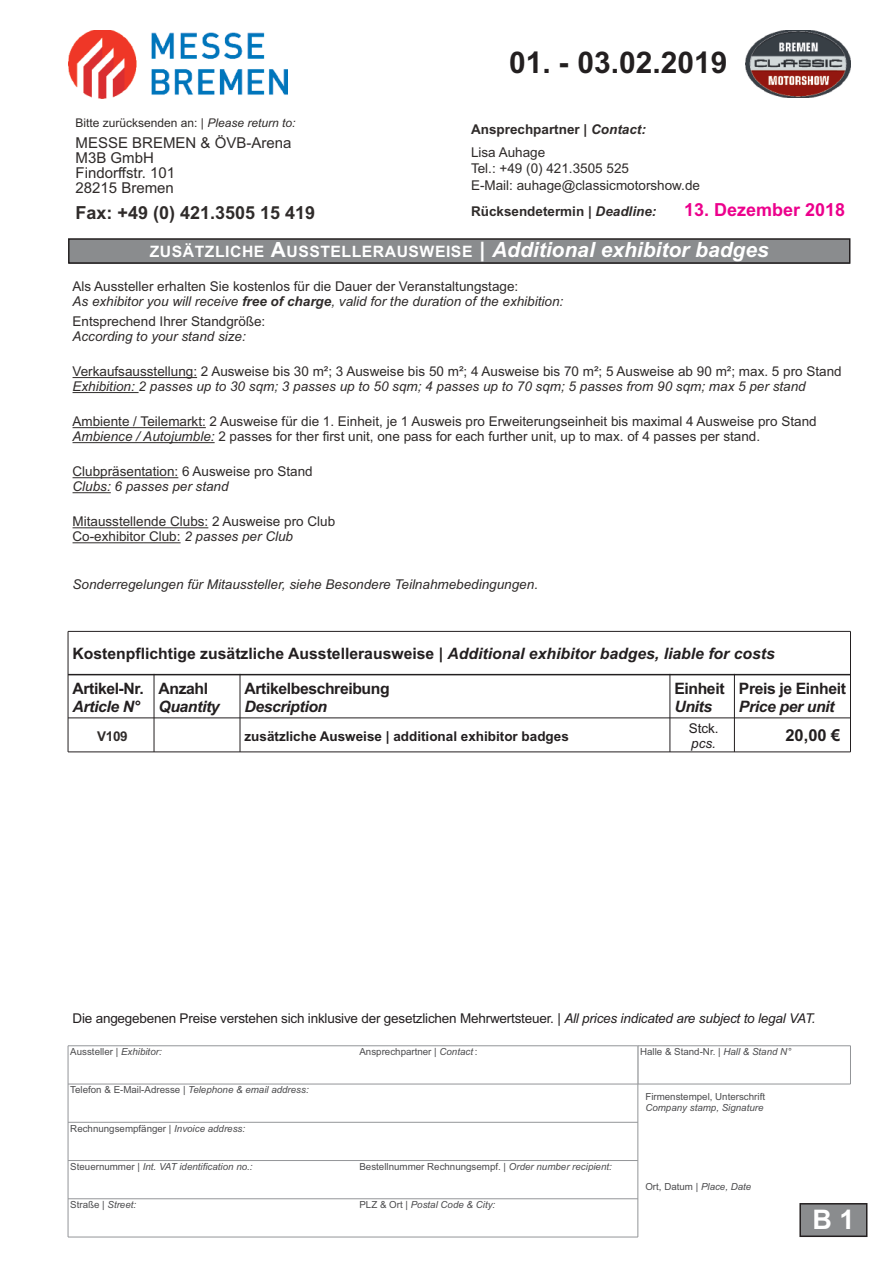
<style>
.page{position:relative;width:893px;height:1263px;background:#fff}
.page>*{position:absolute;margin:0;border:0;box-sizing:border-box;transform-origin:0 0}
.t1{font:700 30px "Arial";color:#231f20}
.t2{font:700 27px "Arial";color:#fff}
.t3{font:700 18px "Arial";color:#2f2b2a}
.t4{font:700 18px "Arial";color:#ec008c}
.t5{font:700 16.5px "Arial";color:#231f20}
.t6{font:700 15.75px "Arial";color:#231f20}
.t7{font:700 15.75px "Arial";letter-spacing:-.025em;color:#231f20}
.t8{font:700 15.75px "Arial";letter-spacing:.035em;color:#fff}
.t9{font:italic 700 15.75px "Arial";letter-spacing:-.025em;color:#231f20}
.t10{font:15px/15px "Arial";color:#2f2b2a}
.t11{font:13.5px/15px "Arial";color:#2f2b2a}
.t12{font:italic 13.5px "Arial";color:#2f2b2a}
.t13{font:13.5px "Arial";letter-spacing:-.015em;color:#231f20}
.t14{font:700 13.5px/22.8px "Arial";color:#2f2b2a}
.t15{font:700 13.5px "Arial";color:#231f20}
.t16{font:italic 13.5px "Arial";color:#231f20}
.t17{font:12px "Arial";color:#2f2b2a}
.t18{font:9.75px "Arial";color:#4c4c4e}
.t19{font:italic 9.75px "Arial";color:#4c4c4e}
.s1{font-style:italic}
.s2{font-weight:400}
.s3{font-size:21px}
.s4{font-style:italic;font-size:21px}
.s5{font-weight:700;font-style:italic}
.s6{font-style:normal}
</style>
<div class="page">
<img style="left:68px;top:30px;width:219px;height:68px">
<div style="left:800px;top:1204px;width:66px;height:32px;background:#8a8c8e"></div>
<div style="left:799px;top:1203px;width:68px;height:34px;border:2px solid #231f20"></div>
<hr style="left:850px;top:1046px;width:1px;height:38px;background:#939598">
<hr style="left:637px;top:1046px;width:213px;height:1px;background:#939598">
<hr style="left:637px;top:1084px;width:213px;height:1px;background:#939598">
<hr style="left:68px;top:1046px;width:1px;height:191px;background:#939598">
<hr style="left:637px;top:1046px;width:1px;height:191px;background:#939598">
<hr style="left:68px;top:1046px;width:570px;height:1px;background:#939598">
<hr style="left:68px;top:1084px;width:570px;height:1px;background:#939598">
<hr style="left:68px;top:1122px;width:570px;height:1px;background:#939598">
<hr style="left:68px;top:1160px;width:570px;height:1px;background:#939598">
<hr style="left:68px;top:1199px;width:570px;height:1px;background:#939598">
<hr style="left:68px;top:1237px;width:570px;height:1px;background:#939598">
<img style="left:745px;top:30px;width:105px;height:68px">
<div style="left:69px;top:239px;width:780px;height:24px;background:#8a8c8e"></div>
<div style="left:68px;top:238px;width:782px;height:26px;border:2px solid #231f20"></div>
<hr style="left:72px;top:377px;width:125px;height:1px;background:#2f2b2a">
<hr style="left:72px;top:392px;width:67px;height:1px;background:#2f2b2a">
<hr style="left:72px;top:427px;width:134px;height:1px;background:#2f2b2a">
<hr style="left:72px;top:442px;width:143px;height:1px;background:#2f2b2a">
<hr style="left:72px;top:477px;width:106px;height:1px;background:#2f2b2a">
<hr style="left:72px;top:492px;width:39px;height:1px;background:#2f2b2a">
<hr style="left:72px;top:527px;width:136px;height:1px;background:#2f2b2a">
<hr style="left:72px;top:542px;width:108px;height:1px;background:#2f2b2a">
<hr style="left:68px;top:631px;width:1px;height:121px;background:#231f20">
<hr style="left:154px;top:674px;width:1px;height:78px;background:#231f20">
<hr style="left:240px;top:674px;width:1px;height:78px;background:#231f20">
<hr style="left:669px;top:674px;width:1px;height:78px;background:#231f20">
<hr style="left:734px;top:674px;width:1px;height:78px;background:#231f20">
<hr style="left:850px;top:631px;width:1px;height:121px;background:#231f20">
<hr style="left:68px;top:631px;width:782px;height:1px;background:#231f20">
<hr style="left:68px;top:674px;width:782px;height:1px;background:#231f20">
<hr style="left:68px;top:718px;width:782px;height:1px;background:#231f20">
<hr style="left:68px;top:752px;width:782px;height:1px;background:#231f20">
<p class="t17" style="left:75px;top:118px;width:221px">Bitte zurücksenden an: | <span class="s1">Please return to:</span></p>
<p class="t10" style="left:75px;top:137px;width:217px">MESSE BREMEN &amp; ÖVB-Arena<br>M3B GmbH<br>Findorffstr. 101<br>28215 Bremen</p>
<h3 class="t3" style="left:75px;top:206px;width:241px">Fax: +49 (0) 421.3505 15 419</h3>
<h1 class="t1" style="left:509px;top:52px;width:220px">01. - 03.02.2019</h1>
<p class="t14" style="left:471px;top:119px;width:176px">Ansprechpartner | <span class="s1">Contact:<br></span><span class="s2">Lisa Auhage</span></p>
<p class="t11" style="left:471px;top:162px;width:230px;line-height:16.5px">Tel.: +49 (0) 421.3505 525<br>E-Mail: auhage@classicmotorshow.de</p>
<p class="t14" style="left:471px;top:201px;width:187px">Rücksendetermin | <span class="s1">Deadline:</span></p>
<h3 class="t4" style="left:684px;top:203px;width:163px">13. Dezember 2018</h3>
<p class="t8" style="left:150px;top:246px;width:620px">ZUSÄTZLICHE <span class="s3">A</span>USSTELLERAUSWEISE <span class="s3">|</span> <span class="s4">Additional exhibitor badges</span></p>
<p class="t11" style="left:73px;top:280px;width:492px">Als Aussteller erhalten Sie kostenlos für die Dauer der Veranstaltungstage:<br><span class="s1">As exhibitor you will receive</span> <span class="s5">free of charge</span><span class="s1">, valid for the duration of the exhibition:</span></p>
<p class="t11" style="left:73px;top:315px;width:194px">Entsprechend Ihrer Standgröße:</p>
<p class="t12" style="left:73px;top:331px;width:175px">According to your stand size:</p>
<p class="t11" style="left:73px;top:365px;width:770px">Verkaufsausstellung: 2 Ausweise bis 30 m²; 3 Ausweise bis 50 m²; 4 Ausweise bis 70 m²; 5 Ausweise ab 90 m²; max. 5 pro Stand</p>
<p class="t12" style="left:73px;top:381px;width:734px">Exhibition: 2 passes up to 30 sqm; 3 passes up to 50 sqm; 4 passes up to 70 sqm; 5 passes from 90 sqm; max 5 per stand</p>
<p class="t11" style="left:73px;top:415px;width:745px">Ambiente / Teilemarkt: 2 Ausweise für die 1. Einheit, je 1 Ausweis pro Erweiterungseinheit bis maximal 4 Ausweise pro Stand<br><span class="s1">Ambience / Autojumble:</span> 2 passes for ther first unit, one pass for each further unit, up to max. of 4 passes per stand.</p>
<p class="t11" style="left:73px;top:465px;width:242px">Clubpräsentation: 6 Ausweise pro Stand</p>
<p class="t12" style="left:73px;top:482px;width:158px">Clubs: 6 passes per stand</p>
<p class="t11" style="left:73px;top:515px;width:264px">Mitausstellende Clubs: 2 Ausweise pro Club<br>Co-exhibitor Club: <span class="s1">2 passes per Club</span></p>
<p class="t12" style="left:73px;top:579px;width:467px">Sonderregelungen für Mitaussteller, siehe Besondere Teilnahmebedingungen.</p>
<p class="t6" style="left:73px;top:648px;width:703px">Kostenpflichtige zusätzliche Ausstellerausweise | <span class="s1">Additional exhibitor badges, liable for costs</span></p>
<p class="t7" style="left:73px;top:683px;width:73px">Artikel-Nr.</p>
<p class="t9" style="left:73px;top:701px;width:69px">Article N°</p>
<p class="t7" style="left:158px;top:683px;width:51px">Anzahl</p>
<p class="t9" style="left:158px;top:701px;width:63px">Quantity</p>
<p class="t7" style="left:244px;top:683px;width:147px">Artikelbeschreibung</p>
<p class="t9" style="left:244px;top:701px;width:84px">Description</p>
<p class="t7" style="left:674px;top:683px;width:52px">Einheit</p>
<p class="t9" style="left:674px;top:701px;width:39px">Units</p>
<p class="t7" style="left:739px;top:683px;width:108px">Preis je Einheit</p>
<p class="t9" style="left:739px;top:701px;width:97px">Price per unit</p>
<p class="t14" style="left:97px;top:726px;width:32px">V109</p>
<p class="t15" style="left:244px;top:731px;width:326px">zusätzliche Ausweise | additional exhibitor badges</p>
<p class="t13" style="left:688px;top:724px;width:31px">Stck.</p>
<p class="t16" style="left:691px;top:739px;width:26px">pcs.</p>
<p class="t5" style="left:785px;top:730px;width:57px">20,00 €</p>
<p class="t13" style="left:73px;top:1014px;width:744px">Die angegebenen Preise verstehen sich inklusive der gesetzlichen Mehrwertsteuer. | <span class="s1">All prices indicated are subject to legal VAT.</span></p>
<p class="t18" style="left:70px;top:1048px;width:93px">Aussteller | <span class="s1">Exhibitor:</span></p>
<p class="t18" style="left:359px;top:1048px;width:119px">Ansprechpartner | <span class="s1">Contact</span> :</p>
<p class="t18" style="left:640px;top:1048px;width:153px">Halle &amp; Stand-Nr. | <span class="s1">Hall &amp; Stand N°</span></p>
<p class="t18" style="left:70px;top:1086px;width:240px">Telefon &amp; E-Mail-Adresse | <span class="s1">Telephone &amp; email address:</span></p>
<p class="t18" style="left:70px;top:1125px;width:176px">Rechnungsempfänger | <span class="s1">Invoice address:</span></p>
<p class="t19" style="left:70px;top:1163px;width:184px"><span class="s6">Steuernummer |</span> Int. VAT identification no.:</p>
<p class="t18" style="left:359px;top:1163px;width:254px">Bestellnummer Rechnungsempf. | <span class="s1">Order number recipient:</span></p>
<p class="t18" style="left:70px;top:1201px;width:67px">Straße | <span class="s1">Street:</span></p>
<p class="t19" style="left:359px;top:1201px;width:137px"><span class="s6">PLZ &amp; Ort |</span> Postal Code &amp; City:</p>
<p class="t18" style="left:645px;top:1093px;width:121px">Firmenstempel, Unterschrift</p>
<p class="t19" style="left:645px;top:1104px;width:120px">Company stamp, Signature</p>
<p class="t19" style="left:645px;top:1183px;width:107px"><span class="s6">Ort, Datum</span> | Place, Date</p>
<h2 class="t2" style="left:812px;top:1210px;width:43px">B 1</h2>
</div>
